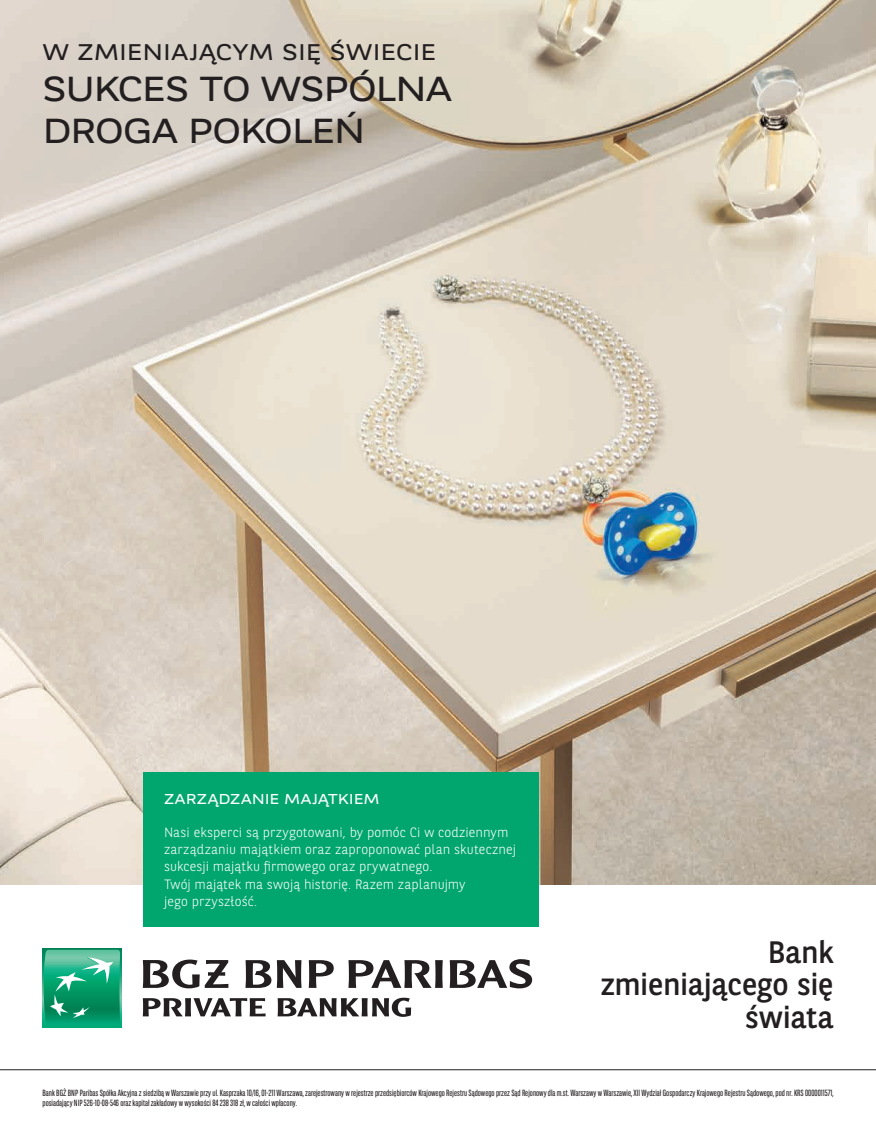
<style>
.page{position:relative;width:876px;height:1127px;background:#fff}
.page>*{position:absolute;margin:0;border:0;box-sizing:border-box;transform-origin:0 0}
.t1{font:34.5px/41.4px "BNPP Expanded Sans";letter-spacing:-.035em;color:#231f20}
.t2{font:30.9px "BNPP Sans";letter-spacing:-.01em;color:#231f20}
.t3{font:22.5px "BNPP Expanded Sans";color:#231f20}
.t4{font:14.25px "BNPP Expanded Sans";letter-spacing:.015em;color:#fff}
.t5{font:300 13.5px/17.2px "BNPP Sans";letter-spacing:.01em;color:#fff}
.t6{font:9px/9.8px "BNPP Sans Condensed";color:#231f20}
</style>
<div class="page">
<img style="left:0;top:0;width:876px;height:884px">
<hr style="left:0;top:1069px;width:876px;height:1px;background:#231f20">
<svg style="left:245px;top:960px;width:26px;height:28px"></svg>
<svg style="left:277px;top:960px;width:25px;height:28px"></svg>
<svg style="left:309px;top:960px;width:25px;height:28px"></svg>
<svg style="left:348px;top:960px;width:95px;height:28px"></svg>
<svg style="left:450px;top:959px;width:82px;height:29px"></svg>
<svg style="left:143px;top:959px;width:85px;height:29px"></svg>
<svg style="left:143px;top:998px;width:268px;height:19px"></svg>
<svg style="left:42px;top:948px;width:80px;height:80px"></svg>
<svg style="left:44px;top:950px;width:76px;height:75px"></svg>
<div style="left:143px;top:772px;width:396px;height:155px;background:#00a66e"></div>
<p class="t3" style="left:43px;top:37px;width:395px">W ZMIENIAJĄCYM SIĘ ŚWIECIE</p>
<p class="t1" style="left:43px;top:67px;width:411px">SUKCES TO WSPÓLNA<br>DROGA POKOLEŃ</p>
<p class="t4" style="left:164px;top:789px;width:217px">ZARZĄDZANIE MAJĄTKIEM</p>
<p class="t5" style="left:164px;top:822px;width:353px">Nasi eksperci są przygotowani, by pomóc Ci w codziennym zarządzaniu majątkiem oraz zaproponować plan skutecznej sukcesji majątku firmowego oraz prywatnego.</p>
<p class="t5" style="left:164px;top:874px;width:303px">Twój majątek ma swoją historię. Razem zaplanujmy jego przyszłość.</p>
<p class="t2" style="left:768px;top:931px;width:67px">Bank</p>
<p class="t2" style="left:600px;top:963px;width:235px">zmieniającego się</p>
<p class="t2" style="left:745px;top:996px;width:90px">świata</p>
<p class="t6" style="left:43px;top:1088px;width:792px">Bank BGŻ BNP Paribas Spółka Akcyjna z siedzibą w Warszawie przy ul. Kasprzaka 10/16, 01-211 Warszawa, zarejestrowany w rejestrze przedsiębiorców Krajowego Rejestru Sądowego przez Sąd Rejonowy dla m.st. Warszawy w Warszawie, XII Wydział Gospodarczy Krajowego Rejestru Sądowego, pod nr. KRS 0000011571, posiadający NIP 526-10-08-546 oraz kapitał zakładowy w wysokości 84 238 318 zł, w całości wpłacony.</p>
</div>
